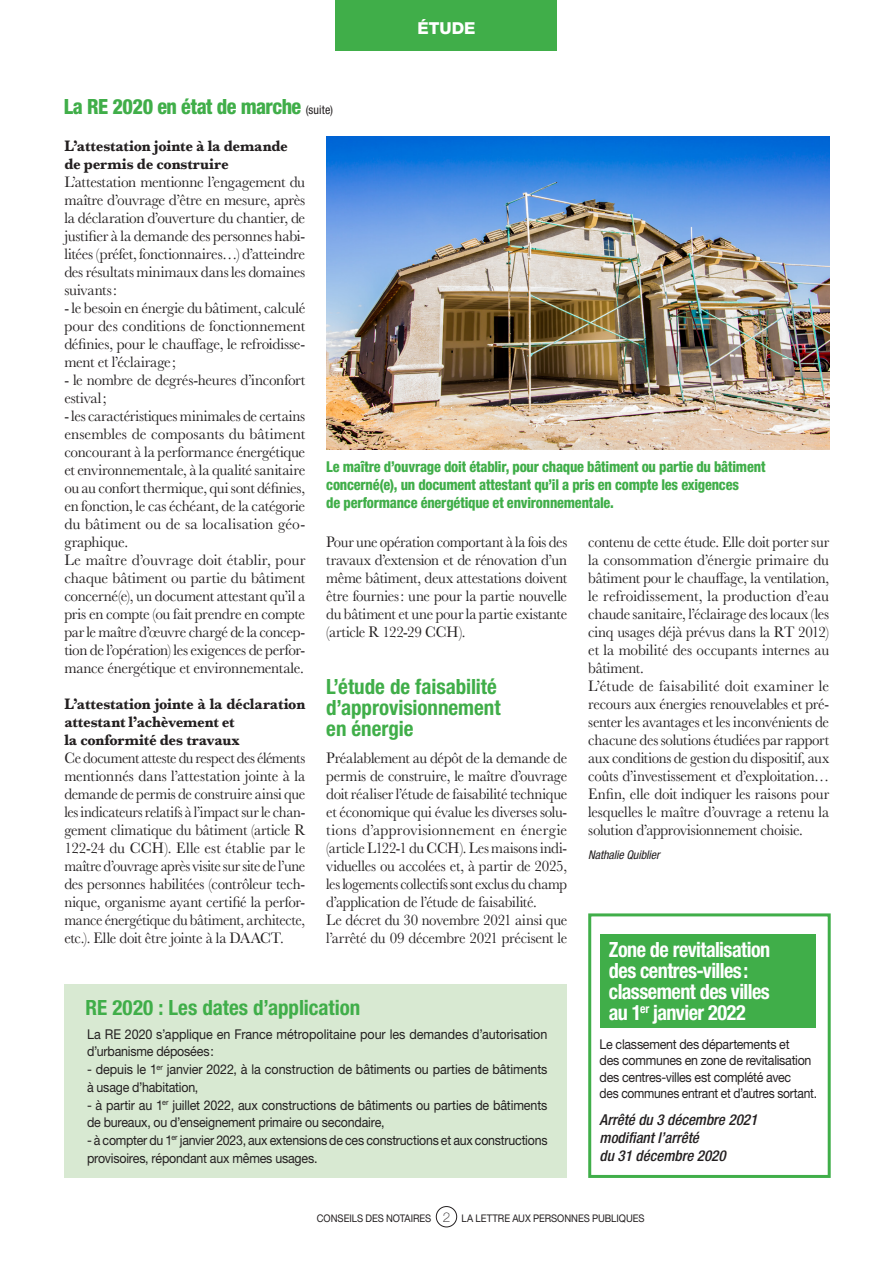
<style>
.page{position:relative;width:893px;height:1263px;background:#fff}
.page>*{position:absolute;margin:0;border:0;box-sizing:border-box;transform-origin:0 0}
.TEXTE_INTER{font:700 condensed 21px/21px "Helvetica Neue LT Std";color:#40ae49}
.ECHOS_PETIT_TITRE{font:700 condensed 21px/21px "Helvetica Neue LT Std";letter-spacing:-.025em;color:#fff;scale:.96 1}
.t1{font:800 condensed 21px "Helvetica Neue LT Std";letter-spacing:-.025em;color:#40ae49;scale:.96 1}
.t2{font:800 16.5px "Helvetica Neue LT Std";color:#fff}
.TEXTE_COURANT{font:15.75px/18px "Baskerville";letter-spacing:-.015em;color:#231f20;text-align:justify}
.TEXTE_COURANT-2{font:15.75px/18px "Baskerville";letter-spacing:-.015em;color:#231f20;text-align:justify;scale:.95 1}
.TEXTE_COURANT-3{font:15.75px/18px "Baskerville";letter-spacing:-.015em;color:#231f20;text-align:justify;scale:.93 1}
.TEXTE_COURANT-4{font:15.75px/18px "Baskerville";letter-spacing:-.015em;color:#231f20;text-align:justify;scale:.96 1}
.TEXTE_COURANT-5{font:15.75px/18px "Baskerville";letter-spacing:-.015em;color:#231f20;text-align:justify;scale:.94 1}
.TEXTE_COURANT-6{font:700 15.75px/18px "Baskerville";letter-spacing:-.01em;color:#231f20;scale:.94 1}
.TEXTE_TITRE{font:800 condensed 15px/18px "Helvetica Neue LT Std";letter-spacing:-.015em;color:#40ae49;scale:.95 1}
.t3{font:italic 500 condensed 15px/18px "Helvetica Neue LT Std";color:#231f20}
.ECHOS_PETIT_TEXTE{font:13.5px/17.7px "Helvetica Neue LT Std";letter-spacing:-.015em;color:#231f20;scale:.93 1}
.ECHOS_PETIT_TEXTE-2{font:13.5px/16.5px "Helvetica Neue LT Std";letter-spacing:-.015em;color:#231f20;scale:.92 1}
.SIGNATURE{font:italic condensed 12px "Helvetica Neue LT Std";letter-spacing:-.01em;color:#231f20}
.t4{font:10.5px "Helvetica Neue LT Std";letter-spacing:-.005em;color:#231f20;scale:.9 1}
.s1{font-weight:400;font-size:12px;color:#231f20}
.s2{font-weight:100;font-size:13.5px}
</style>
<div class="page">
<div style="left:336px;top:0;width:221px;height:51px;background:#40ae49"></div>
<div style="left:436px;top:1206px;width:21px;height:21px;border:1px solid #231f20;border-radius:50%"></div>
<img style="left:326px;top:136px;width:503px;height:314px">
<div style="left:64px;top:985px;width:503px;height:193px;background:#d8e9d2"></div>
<div style="left:588px;top:913px;width:243px;height:265px;border:3px solid #40ae49"></div>
<div style="left:600px;top:934px;width:216px;height:93px;background:#40ae49"></div>
<p class="t1" style="left:64px;top:93px;width:282px">La RE 2020 en état de marche <span class="s1">(suite)</span></p>
<p class="t2" style="left:417px;top:18px;width:60px">ÉTUDE</p>
<p class="TEXTE_COURANT-6" style="left:64px;top:137px;width:239px">L’attestation jointe à la demande</p>
<p class="TEXTE_COURANT-6" style="left:64px;top:155px;width:176px">de permis de construire</p>
<p class="TEXTE_COURANT" style="left:64px;top:173px;width:242px">L’attestation mentionne l’engagement du maître d’ouvrage d’être en mesure, après la déclaration d’ouverture du chantier, de justifier à la demande des personnes habi&shy;litées (préfet, fonctionnaires…) d’atteindre des résultats minimaux dans les domaines suivants:</p>
<p class="TEXTE_COURANT" style="left:64px;top:299px;width:242px">- le besoin en énergie du bâtiment, calculé pour des conditions de fonctionnement définies, pour le chauffage, le refroidisse&shy;ment et l’éclairage;</p>
<p class="TEXTE_COURANT" style="left:64px;top:371px;width:242px">- le nombre de degrés-heures d’inconfort estival;</p>
<p class="TEXTE_COURANT-4" style="left:64px;top:407px;width:253px">- les caractéristiques minimales de certains ensembles de composants du bâtiment concourant à la performance énergétique et environnementale, à la qualité sanitaire ou au confort thermique, qui sont définies, en fonction, le cas échéant, de la catégorie du bâtiment ou de sa localisation géo&shy;graphique.</p>
<p class="TEXTE_COURANT" style="left:64px;top:551px;width:242px">Le maître d’ouvrage doit établir, pour chaque bâtiment ou partie du bâtiment concerné(e), un document attestant qu’il a pris en compte (ou fait prendre en compte par le maître d’œuvre chargé de la concep&shy;tion de l’opération) les exigences de perfor&shy;mance énergétique et environnementale.</p>
<p class="TEXTE_COURANT-6" style="left:64px;top:695px;width:258px">L’attestation jointe à la déclaration attestant l’achèvement et</p>
<p class="TEXTE_COURANT-6" style="left:64px;top:731px;width:188px">la conformité des travaux</p>
<p class="TEXTE_COURANT-3" style="left:64px;top:749px;width:261px">Ce document atteste du respect des éléments mentionnés dans l’attestation jointe à la demande de permis de construire ainsi que les indicateurs relatifs à l’impact sur le chan&shy;gement climatique du bâtiment (article R 122-24 du CCH). Elle est établie par le maître d’ouvrage après visite sur site de l’une des personnes habilitées (contrôleur tech&shy;nique, organisme ayant certifié la perfor&shy;mance énergétique du bâtiment, architecte, etc.). Elle doit être jointe à la DAACT.</p>
<p class="TEXTE_TITRE" style="left:326px;top:457px;width:464px">Le maître d’ouvrage doit établir, pour chaque bâtiment ou partie du bâtiment concerné(e), un document attestant qu’il a pris en compte les exigences<br>de performance énergétique et environnementale.</p>
<p class="TEXTE_COURANT-5" style="left:326px;top:533px;width:258px">Pour une opération comportant à la fois des travaux d’extension et de rénovation d’un même bâtiment, deux attestations doivent être fournies: une pour la partie nouvelle du bâtiment et une pour la partie existante (article R 122-29 CCH).</p>
<p class="TEXTE_INTER" style="left:326px;top:676px;width:176px">L’étude de faisabilité d’approvisionnement en énergie</p>
<p class="TEXTE_COURANT-2" style="left:326px;top:749px;width:255px">Préalablement au dépôt de la demande de permis de construire, le maître d’ouvrage doit réaliser l’étude de faisabilité technique et économique qui évalue les diverses solu&shy;tions d’approvisionnement en énergie (article L122-1 du CCH). Les maisons indi&shy;viduelles ou accolées et, à partir de 2025, les logements collectifs sont exclus du champ d’application de l’étude de faisabilité.</p>
<p class="TEXTE_COURANT-2" style="left:326px;top:911px;width:255px">Le décret du 30 novembre 2021 ainsi que l’arrêté du 09 décembre 2021 précisent le</p>
<p class="TEXTE_COURANT-2" style="left:588px;top:533px;width:255px">contenu de cette étude. Elle doit porter sur la consommation d’énergie primaire du bâtiment pour le chauffage, la ventilation, le refroidissement, la production d’eau chaude sanitaire, l’éclairage des locaux (les cinq usages déjà prévus dans la RT 2012) et la mobilité des occupants internes au bâtiment.</p>
<p class="TEXTE_COURANT" style="left:588px;top:677px;width:242px">L’étude de faisabilité doit examiner le recours aux énergies renouvelables et pré&shy;senter les avantages et les inconvénients de chacune des solutions étudiées par rapport aux conditions de gestion du dispositif, aux coûts d’investissement et d’exploitation… Enfin, elle doit indiquer les raisons pour lesquelles le maître d’ouvrage a retenu la solution d’approvisionnement choisie.</p>
<p class="SIGNATURE" style="left:588px;top:848px;width:73px">Nathalie Quiblier</p>
<p class="ECHOS_PETIT_TITRE" style="left:609px;top:938px;width:170px">Zone de revitalisation des centres-villes: classement des villes au 1<sup>er</sup> janvier 2022</p>
<p class="TEXTE_INTER" style="left:86px;top:997px;width:276px">RE 2020 : Les dates d’application</p>
<p class="ECHOS_PETIT_TEXTE" style="left:87px;top:1025px;width:497px">La RE 2020 s’applique en France métropolitaine pour les demandes d’autorisation d’urbanisme déposées:</p>
<p class="ECHOS_PETIT_TEXTE" style="left:87px;top:1060px;width:497px">- depuis le 1<sup>er</sup> janvier 2022, à la construction de bâtiments ou parties de bâtiments à usage d’habitation,</p>
<p class="ECHOS_PETIT_TEXTE" style="left:87px;top:1096px;width:497px">- à partir au 1<sup>er</sup> juillet 2022, aux constructions de bâtiments ou parties de bâtiments de bureaux, ou d’enseignement primaire ou secondaire,</p>
<p class="ECHOS_PETIT_TEXTE-2" style="left:87px;top:1131px;width:502px;line-height:17.7px">- à compter du 1<sup>er</sup> janvier 2023, aux extensions de ces constructions et aux constructions provisoires, répondant aux mêmes usages.</p>
<p class="ECHOS_PETIT_TEXTE-2" style="left:600px;top:1035px;width:238px">Le classement des départements et<br>des communes en zone de revitalisation des centres-villes est complété avec<br>des communes entrant et d’autres sortant.</p>
<p class="t3" style="left:600px;top:1111px;width:159px">Arrêté du 3 décembre 2021 modifiant l’arrêté<br>du 31 décembre 2020</p>
<p class="t4" style="left:317px;top:1211px;width:366px">CONSEILS DES NOTAIRES <span class="s2">2</span> LA LETTRE AUX PERSONNES PUBLIQUES</p>
</div>
